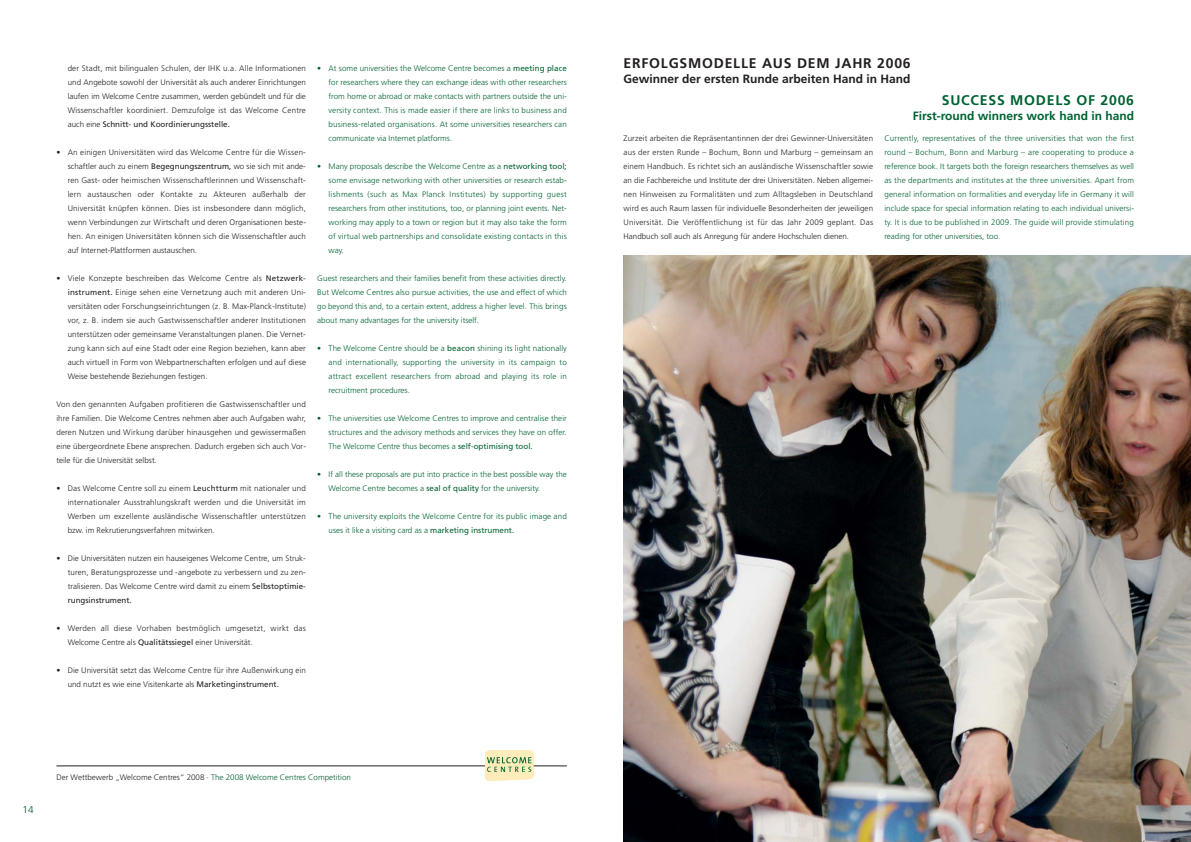
<style>
.page{position:relative;width:1191px;height:842px;background:#fff}
.page>*{position:absolute;margin:0;border:0;box-sizing:border-box;transform-origin:0 0}
.t1{font:700 14px "Frutiger";letter-spacing:.055em;color:#231f20}
.t2{font:700 14px "Frutiger";letter-spacing:.055em;color:#006232}
.t3{font:700 12px "Frutiger";color:#231f20}
.t4{font:700 12px "Frutiger";color:#006232}
.t5{font:300 10px "Frutiger";color:#006232}
.t6{font:300 8px/14px "Frutiger";color:#231f20;text-align:justify}
.t7{font:300 8px/14px "Frutiger";color:#006232;text-align:justify}
.t8{font:300 8px/14px "Frutiger";letter-spacing:.02em;color:#006232}
.t9{font:300 8px/14px "Frutiger";letter-spacing:.035em;color:#231f20}
.s1{font-weight:400}
.s2{color:#006232}
</style>
<div class="page">
<img style="left:623px;top:256px;width:567px;height:586px">
<hr style="left:56px;top:766px;width:511px;height:1px;background:#231f20">
<svg style="left:485px;top:750px;width:49px;height:31px;background:#e3deae"></svg>
<p class="t6" style="left:68px;top:62px;width:240px">der Stadt, mit bilingualen Schulen, der IHK u.a. Alle Informationen und Angebote sowohl der Universität als auch anderer Einrichtungen laufen im Welcome Centre zusammen, werden gebündelt und für die Wissenschaftler koordiniert. Demzufolge ist das Welcome Centre auch eine <span class="s1">Schnitt- und Koordinierungsstelle.</span></p>
<p class="t6" style="left:68px;top:146px;width:240px;text-indent:-11px">• An einigen Universitäten wird das Welcome Centre für die Wissen&shy;schaftler auch zu einem <span class="s1">Begegnungszentrum,</span> wo sie sich mit ande&shy;ren Gast- oder heimischen Wissenschaftlerinnen und Wissenschaft&shy;lern austauschen oder Kontakte zu Akteuren außerhalb der Universität knüpfen können. Dies ist insbesondere dann möglich, wenn Verbindungen zur Wirtschaft und deren Organisationen beste&shy;hen. An einigen Universitäten können sich die Wissenschaftler auch auf Internet-Plattformen austauschen.</p>
<p class="t6" style="left:68px;top:272px;width:240px;text-indent:-11px">• Viele Konzepte beschreiben das Welcome Centre als <span class="s1">Netzwerk&shy;instrument.</span> Einige sehen eine Vernetzung auch mit anderen Uni&shy;versitäten oder Forschungseinrichtungen (z. B. Max-Planck-Institute) vor, z. B. indem sie auch Gastwissenschaftler anderer Institutionen unterstützen oder gemeinsame Veranstaltungen planen. Die Vernet&shy;zung kann sich auf eine Stadt oder eine Region beziehen, kann aber auch virtuell in Form von Webpartnerschaften erfolgen und auf diese Weise bestehende Beziehungen festigen.</p>
<p class="t6" style="left:56px;top:398px;width:251px">Von den genannten Aufgaben profitieren die Gastwissenschaftler und ihre Familien. Die Welcome Centres nehmen aber auch Aufgaben wahr, deren Nutzen und Wirkung darüber hinausgehen und gewissermaßen eine übergeordnete Ebene ansprechen. Dadurch ergeben sich auch Vor&shy;teile für die Universität selbst.</p>
<p class="t6" style="left:68px;top:482px;width:240px;text-indent:-11px">• Das Welcome Centre soll zu einem <span class="s1">Leuchtturm</span> mit nationaler und internationaler Ausstrahlungskraft werden und die Universität im Werben um exzellente ausländische Wissenschaftler unterstützen bzw. im Rekrutierungsverfahren mitwirken.</p>
<p class="t6" style="left:68px;top:552px;width:240px;text-indent:-11px">• Die Universitäten nutzen ein hauseigenes Welcome Centre, um Struk&shy;turen, Beratungsprozesse und -angebote zu verbessern und zu zen&shy;tralisieren. Das Welcome Centre wird damit zu einem <span class="s1">Selbstoptimie&shy;rungsinstrument.</span></p>
<p class="t9" style="left:68px;top:622px;width:240px;text-indent:-11px">• Werden all diese Vorhaben bestmöglich umgesetzt, wirkt das<br>Welcome Centre als <span class="s1">Qualitätssiegel</span> einer Universität.</p>
<p class="t6" style="left:68px;top:664px;width:240px;text-indent:-11px">• Die Universität setzt das Welcome Centre für ihre Außenwirkung ein und nutzt es wie eine Visitenkarte als <span class="s1">Marketinginstrument.</span></p>
<p class="t7" style="left:328px;top:62px;width:240px;text-indent:-11px">• At some universities the Welcome Centre becomes a <span class="s1">meeting place </span>for researchers where they can exchange ideas with other researchers from home or abroad or make contacts with partners outside the uni&shy;versity context. This is made easier if there are links to business and business-related organisations. At some universities researchers can communicate via Internet platforms.</p>
<p class="t7" style="left:328px;top:160px;width:240px;text-indent:-11px">• Many proposals describe the Welcome Centre as a <span class="s1">networking tool; </span>some envisage networking with other universities or research estab&shy;lishments (such as Max Planck Institutes) by supporting guest researchers from other institutions, too, or planning joint events. Net&shy;working may apply to a town or region but it may also take the form of virtual web partnerships and consolidate existing contacts in this way.</p>
<p class="t7" style="left:317px;top:272px;width:251px">Guest researchers and their families benefit from these activities directly.<br>But Welcome Centres also pursue activities, the use and effect of which go beyond this and, to a certain extent, address a higher level. This brings about many advantages for the university itself.</p>
<p class="t7" style="left:328px;top:342px;width:240px;text-indent:-11px">• The Welcome Centre should be a <span class="s1">beacon</span> shining its light nationally and internationally, supporting the university in its campaign to attract excellent researchers from abroad and playing its role in recruitment procedures.</p>
<p class="t7" style="left:328px;top:412px;width:240px;text-indent:-11px">• The universities use Welcome Centres to improve and centralise their structures and the advisory methods and services they have on offer.<br>The Welcome Centre thus becomes a <span class="s1">self-optimising tool.</span></p>
<p class="t7" style="left:328px;top:468px;width:240px;text-indent:-11px">• If all these proposals are put into practice in the best possible way the<br>Welcome Centre becomes a <span class="s1">seal of quality</span> for the university.</p>
<p class="t8" style="left:328px;top:510px;width:240px;text-indent:-11px">• The university exploits the Welcome Centre for its public image and uses it like a visiting card as a <span class="s1">marketing instrument.</span></p>
<p class="t5" style="left:23px;top:806px;width:13px">14</p>
<p class="t6" style="left:56px;top:771px;width:296px">Der Wettbewerb „Welcome Centres“ 2008 · <span class="s2">The 2008 Welcome Centres Competition</span></p>
<h1 class="t1" style="left:623px;top:57px;width:289px">ERFOLGSMODELLE AUS DEM JAHR 2006</h1>
<h2 class="t3" style="left:623px;top:74px;width:288px">Gewinner der ersten Runde arbeiten Hand in Hand</h2>
<h1 class="t2" style="left:941px;top:94px;width:194px">SUCCESS MODELS OF 2006</h1>
<h2 class="t4" style="left:913px;top:110px;width:223px">First-round winners work hand in hand</h2>
<p class="t6" style="left:623px;top:132px;width:251px">Zurzeit arbeiten die Repräsentantinnen der drei Gewinner-Universitäten aus der ersten Runde – Bochum, Bonn und Marburg – gemeinsam an einem Handbuch. Es richtet sich an ausländische Wissenschaftler sowie an die Fachbereiche und Institute der drei Universitäten. Neben allgemei&shy;nen Hinweisen zu Formalitäten und zum Alltagsleben in Deutschland wird es auch Raum lassen für individuelle Besonderheiten der jeweiligen Universität. Die Veröffentlichung ist für das Jahr 2009 geplant. Das Handbuch soll auch als Anregung für andere Hochschulen dienen.</p>
<p class="t7" style="left:884px;top:132px;width:251px">Currently, representatives of the three universities that won the first round – Bochum, Bonn and Marburg – are cooperating to produce a reference book. It targets both the foreign researchers themselves as well as the departments and institutes at the three universities. Apart from general information on formalities and everyday life in Germany it will include space for special information relating to each individual universi&shy;ty. It is due to be published in 2009. The guide will provide stimulating reading for other universities, too.</p>
</div>
